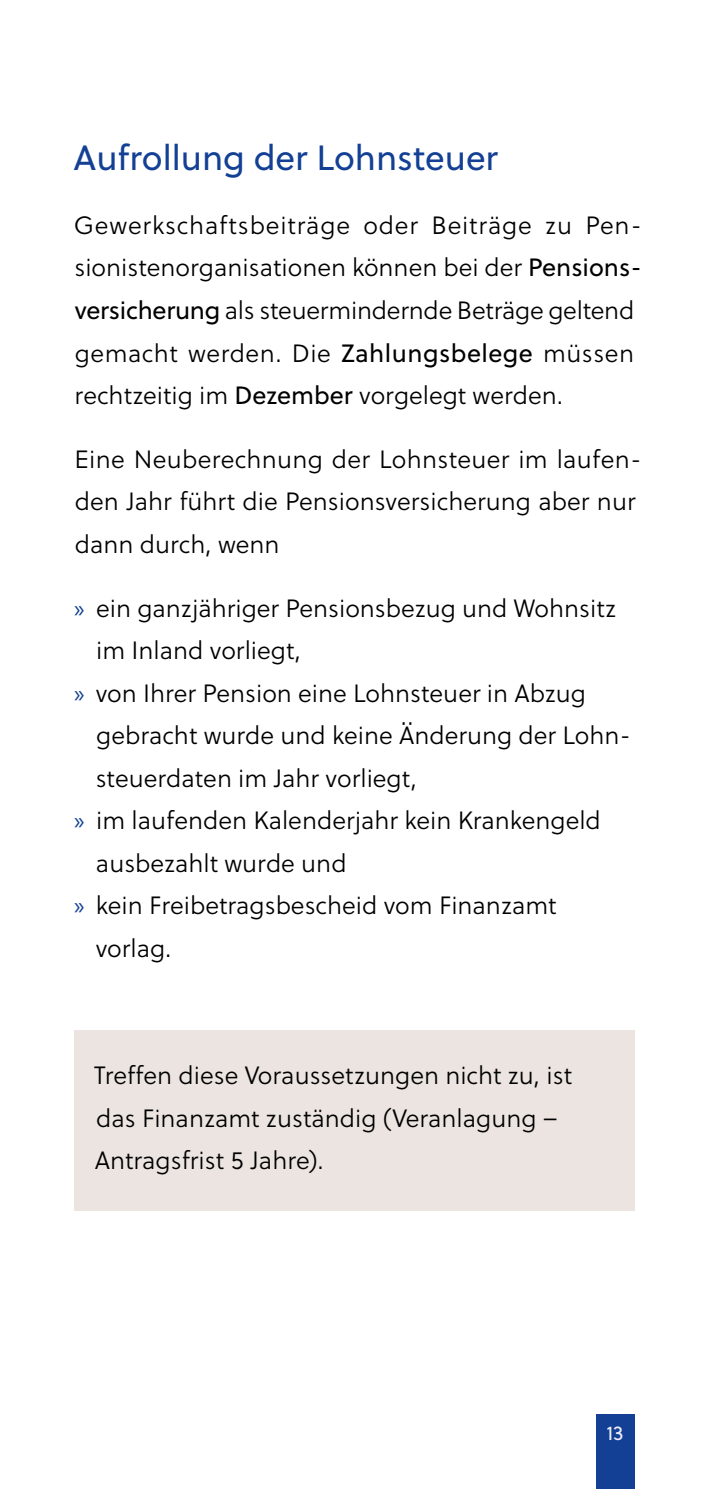
<style>
.page{position:relative;width:709px;height:1489px;background:#fff}
.page>*{position:absolute;margin:0;border:0;box-sizing:border-box;transform-origin:0 0}
.Überschriften_H2_-_Überschrift_2{font:35px "Soleil";color:#134094}
.Texte_P_-_Fließtext{font:300 25px/42.5px "Soleil";color:#000}
.Infoboxen_P_-_Infobox_ohne_Überschirft{font:300 25px/42.5px "Soleil";color:#000}
.t1{font:20px "Soleil";color:#ededf8}
.s1{font-weight:400}
.s2{font-family:"Myriad Pro";font-weight:400;color:#134094}
</style>
<div class="page">
<div style="left:595px;top:1414px;width:39px;height:74px;background:#134094"></div>
<div style="left:74px;top:1030px;width:560px;height:181px;background:#ebe4e0"></div>
<h2 class="Überschriften_H2_-_Überschrift_2" style="left:73px;top:136px;width:426px">Aufrollung der Lohnsteuer</h2>
<p class="Texte_P_-_Fließtext" style="left:74px;top:205px;width:564px;text-align:justify">Gewerkschaftsbeiträge oder Beiträge zu Pen&shy;sionistenorganisationen können bei der <span class="s1">Pensions&shy;versicherung</span> als steuermindernde Beträge geltend gemacht werden. Die <span class="s1">Zahlungsbelege</span> müssen rechtzeitig im <span class="s1">Dezember</span> vorgelegt werden.</p>
<p class="Texte_P_-_Fließtext" style="left:74px;top:439px;width:569px">Eine Neuberechnung der Lohnsteuer im laufen&shy;den Jahr führt die Pensionsversicherung aber nur dann durch, wenn</p>
<p class="Texte_P_-_Fließtext" style="left:96px;top:587px;width:521px;text-indent:-22px"><span class="s2">»</span> ein ganzjähriger Pensionsbezug und Wohnsitz im Inland vorliegt,</p>
<p class="Texte_P_-_Fließtext" style="left:96px;top:672px;width:537px;text-indent:-21px"><span class="s2">»</span> von Ihrer Pension eine Lohnsteuer in Abzug gebracht wurde und keine Änderung der Lohn&shy;steuerdaten im Jahr vorliegt,</p>
<p class="Texte_P_-_Fließtext" style="left:96px;top:800px;width:506px;text-indent:-22px"><span class="s2">»</span> im laufenden Kalenderjahr kein Krankengeld ausbezahlt wurde und</p>
<p class="Texte_P_-_Fließtext" style="left:96px;top:885px;width:462px;text-indent:-21px"><span class="s2">»</span> kein Freibetragsbescheid vom Finanzamt vorlag.</p>
<p class="Infoboxen_P_-_Infobox_ohne_Überschirft" style="left:94px;top:1055px;width:479px">Treffen diese Voraussetzungen nicht zu, ist das Finanzamt zuständig (Veranlagung –<br>Antragsfrist 5 Jahre).</p>
<p class="t1" style="left:606px;top:1420px;width:19px">13</p>
</div>
